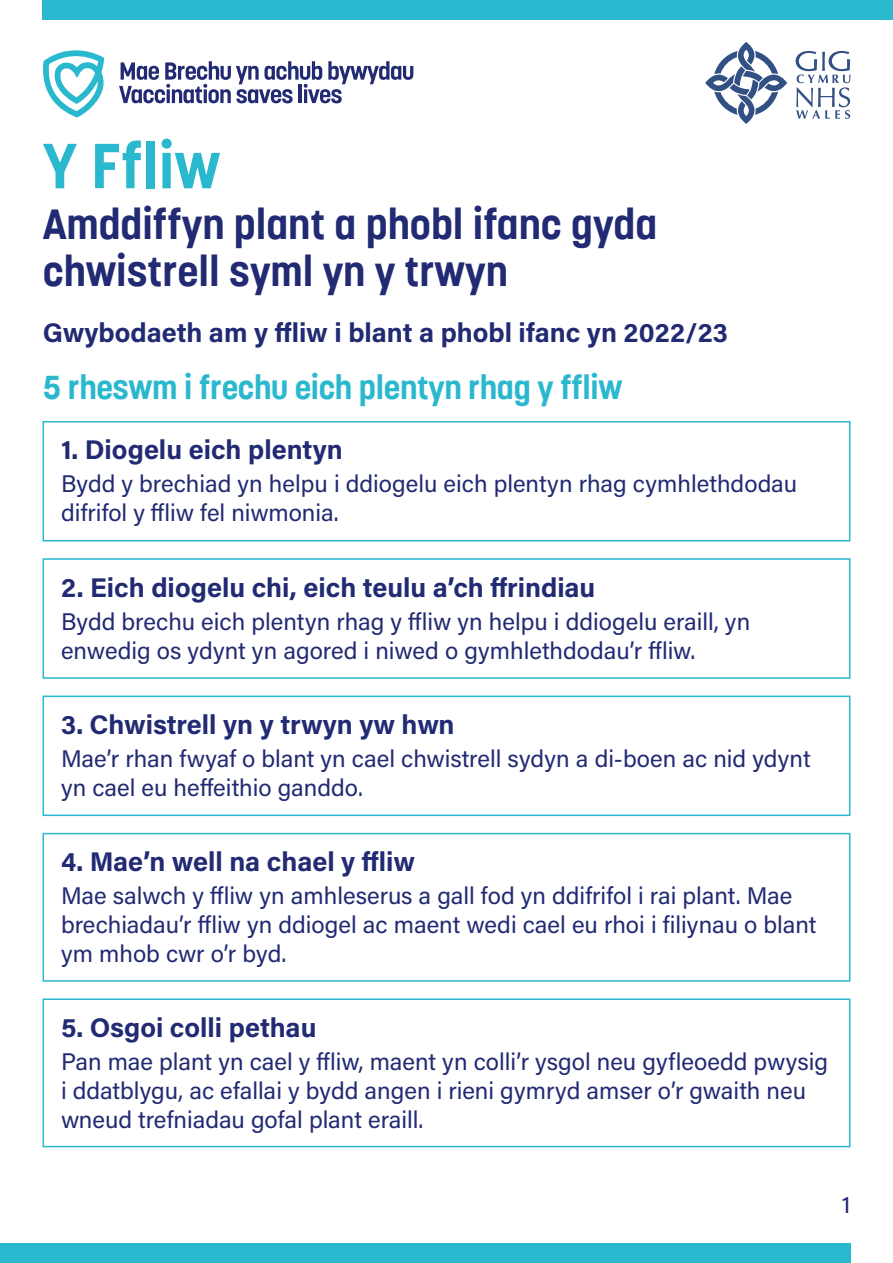
<style>
.page{position:relative;width:893px;height:1263px;background:#fff}
.page>*{position:absolute;margin:0;border:0;box-sizing:border-box;transform-origin:0 0}
.t1{font:700 63px "Korolev W01";color:#29b8ce}
.t2{font:700 42px/46.5px "Korolev W01";color:#212a73}
.t3{font:700 33px "Korolev W01";letter-spacing:-.01em;color:#29b8ce}
.t4{font:700 27px "Acumin Pro";color:#212a73}
.t5{font:24px/28.8px "Acumin Pro";color:#212a73}
</style>
<div class="page">
<div style="left:43px;top:0;width:850px;height:19px;background:#29b8ce"></div>
<div style="left:0;top:1244px;width:850px;height:19px;background:#29b8ce"></div>
<svg style="left:119px;top:61px;width:294px;height:42px"></svg>
<svg style="left:43px;top:50px;width:61px;height:67px"></svg>
<div style="left:43px;top:421px;width:807px;height:120px;border:2px solid #29b8ce"></div>
<div style="left:43px;top:558px;width:807px;height:121px;border:2px solid #29b8ce"></div>
<div style="left:43px;top:695px;width:807px;height:121px;border:2px solid #29b8ce"></div>
<div style="left:43px;top:833px;width:807px;height:149px;border:2px solid #29b8ce"></div>
<div style="left:43px;top:998px;width:807px;height:149px;border:2px solid #29b8ce"></div>
<svg style="left:705px;top:42px;width:82px;height:82px"></svg>
<svg style="left:796px;top:51px;width:54px;height:68px"></svg>
<h1 class="t1" style="left:43px;top:128px;width:179px">Y Ffliw</h1>
<h2 class="t2" style="left:43px;top:200px;width:616px">Amddiffyn plant a phobl ifanc gyda chwistrell syml yn y trwyn</h2>
<p class="t4" style="left:43px;top:313px;width:687px">Gwybodaeth am y ffliw i blant a phobl ifanc yn 2022/23</p>
<h3 class="t3" style="left:43px;top:367px;width:581px">5 rheswm i frechu eich plentyn rhag y ffliw</h3>
<p class="t4" style="left:61px;top:431px;width:283px">1. Diogelu eich plentyn</p>
<p class="t5" style="left:61px;top:469px;width:738px">Bydd y brechiad yn helpu i ddiogelu eich plentyn rhag cymhlethdodau difrifol y ffliw fel niwmonia.</p>
<p class="t4" style="left:61px;top:568px;width:536px">2. Eich diogelu chi, eich teulu a’ch ffrindiau</p>
<p class="t5" style="left:61px;top:606px;width:691px">Bydd brechu eich plentyn rhag y ffliw yn helpu i ddiogelu eraill, yn enwedig os ydynt yn agored i niwed o gymhlethdodau’r ffliw.</p>
<p class="t4" style="left:61px;top:705px;width:395px">3. Chwistrell yn y trwyn yw hwn</p>
<p class="t5" style="left:61px;top:743px;width:751px">Mae’r rhan fwyaf o blant yn cael chwistrell sydyn a di-boen ac nid ydynt yn cael eu heffeithio ganddo.</p>
<p class="t4" style="left:61px;top:843px;width:356px">4. Mae’n well na chael y ffliw</p>
<p class="t5" style="left:61px;top:880px;width:757px">Mae salwch y ffliw yn amhleserus a gall fod yn ddifrifol i rai plant. Mae brechiadau’r ffliw yn ddiogel ac maent wedi cael eu rhoi i filiynau o blant ym mhob cwr o’r byd.</p>
<p class="t4" style="left:61px;top:1008px;width:257px">5. Osgoi colli pethau</p>
<p class="t5" style="left:61px;top:1046px;width:768px">Pan mae plant yn cael y ffliw, maent yn colli’r ysgol neu gyfleoedd pwysig i ddatblygu, ac efallai y bydd angen i rieni gymryd amser o’r gwaith neu wneud trefniadau gofal plant eraill.</p>
<p class="t5" style="left:842px;top:1189px;width:10px">1</p>
</div>
